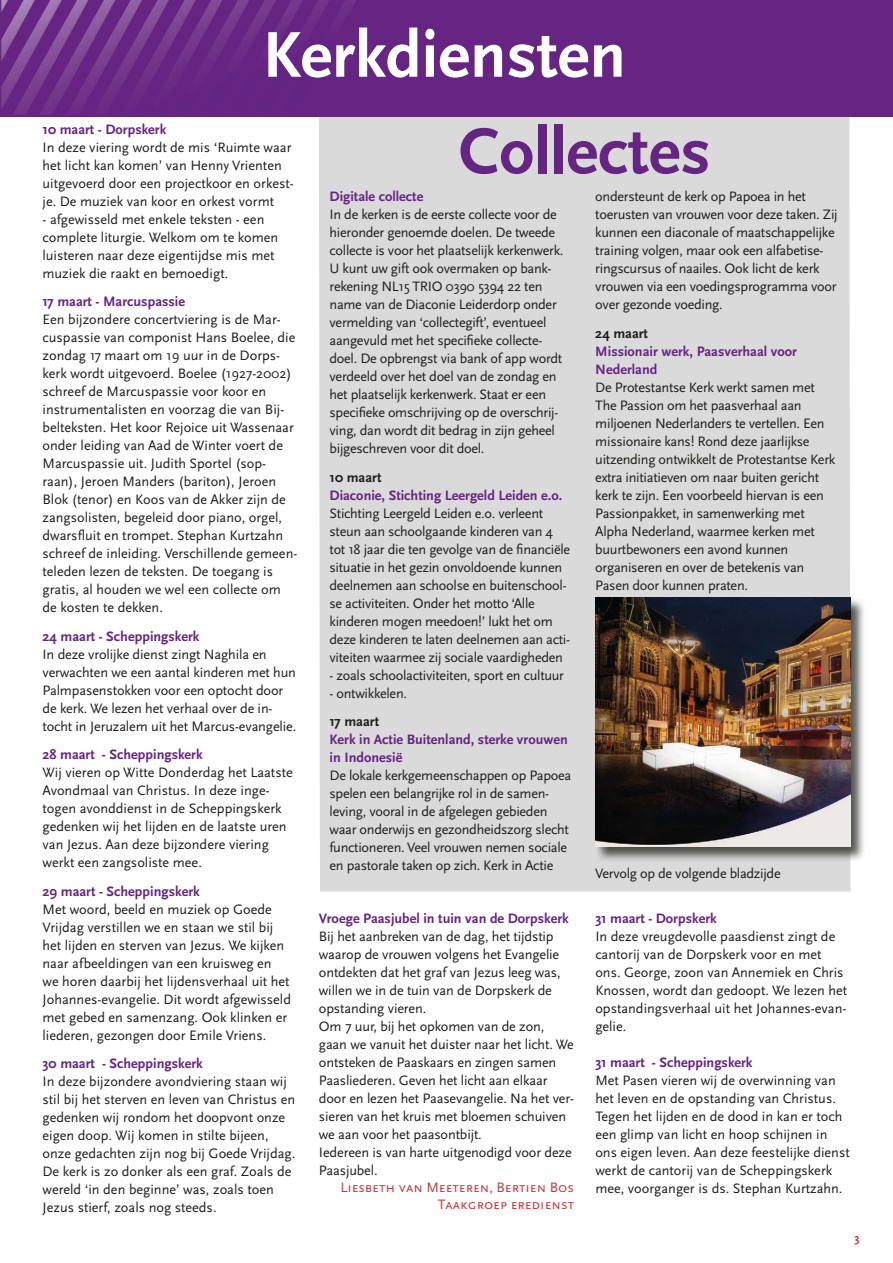
<style>
.page{position:relative;width:893px;height:1263px;background:#fff}
.page>*{position:absolute;margin:0;border:0;box-sizing:border-box;transform-origin:0 0}
.t1{font:700 67.5px "Scala Sans Pro";color:#fff}
.t2{font:700 67.5px "Scala Sans Pro";color:#662483}
.t3{font:14.25px/18px "Scala Sans Pro";letter-spacing:-.01em;color:#1d1d1b}
.t4{font:700 14.25px/18px "Scala Sans Pro";color:#662483}
.t5{font:14.25px/17.1px "Scala Sans Caps";color:#c53337;text-align:right}
.t6{font:700 14.25px "Scala Sans Pro";color:#1d1d1b}
.t7{font:700 12px "Scala Sans Pro";color:#c53337}
</style>
<div class="page">
<div style="left:319px;top:116px;width:531px;height:775px;background:#dadada"></div>
<div style="left:595px;top:597px;width:271px;height:266px;background:#1d1d1b;opacity:.75"></div>
<img style="left:595px;top:598px;width:256px;height:249px">
<div style="left:0;top:0;width:893px;height:116px;background:#662483"></div>
<img style="left:1px;top:0;width:355px;height:115px">
<h1 class="t1" style="left:263px;top:16px;width:365px">Kerkdiensten</h1>
<p class="t4" style="left:43px;top:120px;width:125px">10 maart - Dorpskerk</p>
<p class="t3" style="left:43px;top:138px;width:253px">In deze viering wordt de mis ‘Ruimte waar het licht kan komen’ van Henny Vrienten uitgevoerd door een projectkoor en orkest&shy;je. De muziek van koor en orkest vormt</p>
<p class="t3" style="left:43px;top:210px;width:237px">- afgewisseld met enkele teksten - een complete liturgie. Welkom om te komen luisteren naar deze eigentijdse mis met muziek die raakt en bemoedigt.</p>
<p class="t4" style="left:43px;top:293px;width:144px">17 maart - Marcuspassie</p>
<p class="t3" style="left:43px;top:311px;width:256px">Een bijzondere concertviering is de Mar&shy;cuspassie van componist Hans Boelee, die zondag 17 maart om 19 uur in de Dorps&shy;kerk wordt uitgevoerd. Boelee (1927-2002) schreef de Marcuspassie voor koor en instrumentalisten en voorzag die van Bij&shy;belteksten. Het koor Rejoice uit Wassenaar onder leiding van Aad de Winter voert de Marcuspassie uit. Judith Sportel (sop&shy;raan), Jeroen Manders (bariton), Jeroen Blok (tenor) en Koos van de Akker zijn de zangsolisten, begeleid door piano, orgel, dwarsfluit en trompet. Stephan Kurtzahn schreef de inleiding. Verschillende gemeen&shy;teleden lezen de teksten. De toegang is gratis, al houden we wel een collecte om de kosten te dekken.</p>
<p class="t4" style="left:43px;top:627px;width:159px">24 maart - Scheppingskerk</p>
<p class="t3" style="left:43px;top:645px;width:255px">In deze vrolijke dienst zingt Naghila en verwachten we een aantal kinderen met hun Palmpasenstokken voor een optocht door de kerk. We lezen het verhaal over de in&shy;tocht in Jeruzalem uit het Marcus-evangelie.</p>
<p class="t4" style="left:43px;top:746px;width:162px">28 maart - Scheppingskerk</p>
<p class="t3" style="left:43px;top:764px;width:252px">Wij vieren op Witte Donderdag het Laatste Avondmaal van Christus. In deze inge&shy;togen avonddienst in de Scheppingskerk gedenken wij het lijden en de laatste uren van Jezus. Aan deze bijzondere viering werkt een zangsoliste mee.</p>
<p class="t4" style="left:43px;top:882px;width:159px">29 maart - Scheppingskerk</p>
<p class="t3" style="left:43px;top:900px;width:250px">Met woord, beeld en muziek op Goede Vrijdag verstillen we en staan we stil bij het lijden en sterven van Jezus. We kijken naar afbeeldingen van een kruisweg en we horen daarbij het lijdensverhaal uit het Johannes-evangelie. Dit wordt afgewisseld met gebed en samenzang. Ook klinken er liederen, gezongen door Emile Vriens.</p>
<p class="t4" style="left:43px;top:1055px;width:162px">30 maart - Scheppingskerk</p>
<p class="t3" style="left:43px;top:1073px;width:254px">In deze bijzondere avondviering staan wij stil bij het sterven en leven van Christus en gedenken wij rondom het doopvont onze eigen doop. Wij komen in stilte bijeen, onze gedachten zijn nog bij Goede Vrijdag.<br>De kerk is zo donker als een graf. Zoals de wereld ‘in den beginne’ was, zoals toen Jezus stierf, zoals nog steeds.</p>
<h1 class="t2" style="left:459px;top:113px;width:253px">Collectes</h1>
<p class="t4" style="left:330px;top:188px;width:95px">Digitale collecte</p>
<p class="t3" style="left:330px;top:206px;width:235px">In de kerken is de eerste collecte voor de hieronder genoemde doelen. De tweede collecte is voor het plaatselijk kerkenwerk.<br>U kunt uw gift ook overmaken op bank&shy;rekening NL15 TRIO 0390 5394 22 ten name van de Diaconie Leiderdorp onder vermelding van ‘collectegift’, eventueel aangevuld met het specifieke collecte&shy;doel. De opbrengst via bank of app wordt verdeeld over het doel van de zondag en het plaatselijk kerkenwerk. Staat er een specifieke omschrijving op de overschrij&shy;ving, dan wordt dit bedrag in zijn geheel bijgeschreven voor dit doel.</p>
<p class="t6" style="left:330px;top:469px;width:53px">10 maart</p>
<p class="t4" style="left:330px;top:486px;width:234px">Diaconie, Stichting Leergeld Leiden e.o.</p>
<p class="t3" style="left:330px;top:504px;width:242px">Stichting Leergeld Leiden e.o. verleent steun aan schoolgaande kinderen van 4 tot 18 jaar die ten gevolge van de financiële situatie in het gezin onvoldoende kunnen deelnemen aan schoolse en buitenschool&shy;se activiteiten. Onder het motto ‘Alle kinderen mogen meedoen!’ lukt het om deze kinderen te laten deelnemen aan acti&shy;viteiten waarmee zij sociale vaardigheden</p>
<p class="t3" style="left:330px;top:666px;width:236px">- zoals schoolactiviteiten, sport en cultuur</p>
<p class="t3" style="left:330px;top:684px;width:79px">- ontwikkelen.</p>
<p class="t6" style="left:330px;top:713px;width:51px">17 maart</p>
<p class="t4" style="left:330px;top:731px;width:240px">Kerk in Actie Buitenland, sterke vrouwen in Indonesië</p>
<p class="t3" style="left:330px;top:766px;width:243px">De lokale kerkgemeenschappen op Papoea spelen een belangrijke rol in de samen&shy;leving, vooral in de afgelegen gebieden waar onderwijs en gezondheidszorg slecht functioneren. Veel vrouwen nemen sociale en pastorale taken op zich. Kerk in Actie</p>
<p class="t4" style="left:319px;top:910px;width:251px">Vroege Paasjubel in tuin van de Dorpskerk</p>
<p class="t3" style="left:319px;top:928px;width:257px">Bij het aanbreken van de dag, het tijdstip waarop de vrouwen volgens het Evangelie ontdekten dat het graf van Jezus leeg was, willen we in de tuin van de Dorpskerk de opstanding vieren.<br>Om 7 uur, bij het opkomen van de zon, gaan we vanuit het duister naar het licht. We ontsteken de Paaskaars en zingen samen Paasliederen. Geven het licht aan elkaar door en lezen het Paasevangelie. Na het ver&shy;sieren van het kruis met bloemen schuiven we aan voor het paasontbijt.<br>Iedereen is van harte uitgenodigd voor deze Paasjubel.</p>
<p class="t5" style="left:340px;top:1179px;width:235px">Liesbeth van Meeteren, Bertien Bos<br>Taakgroep eredienst</p>
<p class="t3" style="left:595px;top:187px;width:244px">ondersteunt de kerk op Papoea in het toerusten van vrouwen voor deze taken. Zij kunnen een diaconale of maatschappelijke training volgen, maar ook een alfabetise&shy;ringscursus of naailes. Ook licht de kerk vrouwen via een voedingsprogramma voor over gezonde voeding.</p>
<p class="t6" style="left:595px;top:325px;width:54px">24 maart</p>
<p class="t4" style="left:595px;top:342px;width:203px">Missionair werk, Paasverhaal voor<br>Nederland</p>
<p class="t3" style="left:595px;top:378px;width:241px">De Protestantse Kerk werkt samen met The Passion om het paasverhaal aan miljoenen Nederlanders te vertellen. Een missionaire kans! Rond deze jaarlijkse uitzending ontwikkelt de Protestantse Kerk extra initiatieven om naar buiten gericht kerk te zijn. Een voorbeeld hiervan is een Passionpakket, in samenwerking met Alpha Nederland, waarmee kerken met buurtbewoners een avond kunnen organiseren en over de betekenis van Pasen door kunnen praten.</p>
<p class="t3" style="left:595px;top:864px;width:187px">Vervolg op de volgende bladzijde</p>
<p class="t4" style="left:595px;top:910px;width:123px">31 maart - Dorpskerk</p>
<p class="t3" style="left:595px;top:927px;width:253px">In deze vreugdevolle paasdienst zingt de cantorij van de Dorpskerk voor en met ons. George, zoon van Annemiek en Chris Knossen, wordt dan gedoopt. We lezen het opstandingsverhaal uit het Johannes-evan&shy;gelie.</p>
<p class="t4" style="left:595px;top:1054px;width:159px">31 maart - Scheppingskerk</p>
<p class="t3" style="left:595px;top:1071px;width:256px">Met Pasen vieren wij de overwinning van het leven en de opstanding van Christus.<br>Tegen het lijden en de dood in kan er toch een glimp van licht en hoop schijnen in ons eigen leven. Aan deze feestelijke dienst werkt de cantorij van de Scheppingskerk mee, voorganger is ds. Stephan Kurtzahn.</p>
<p class="t7" style="left:855px;top:1231px;width:7px">3</p>
</div>
